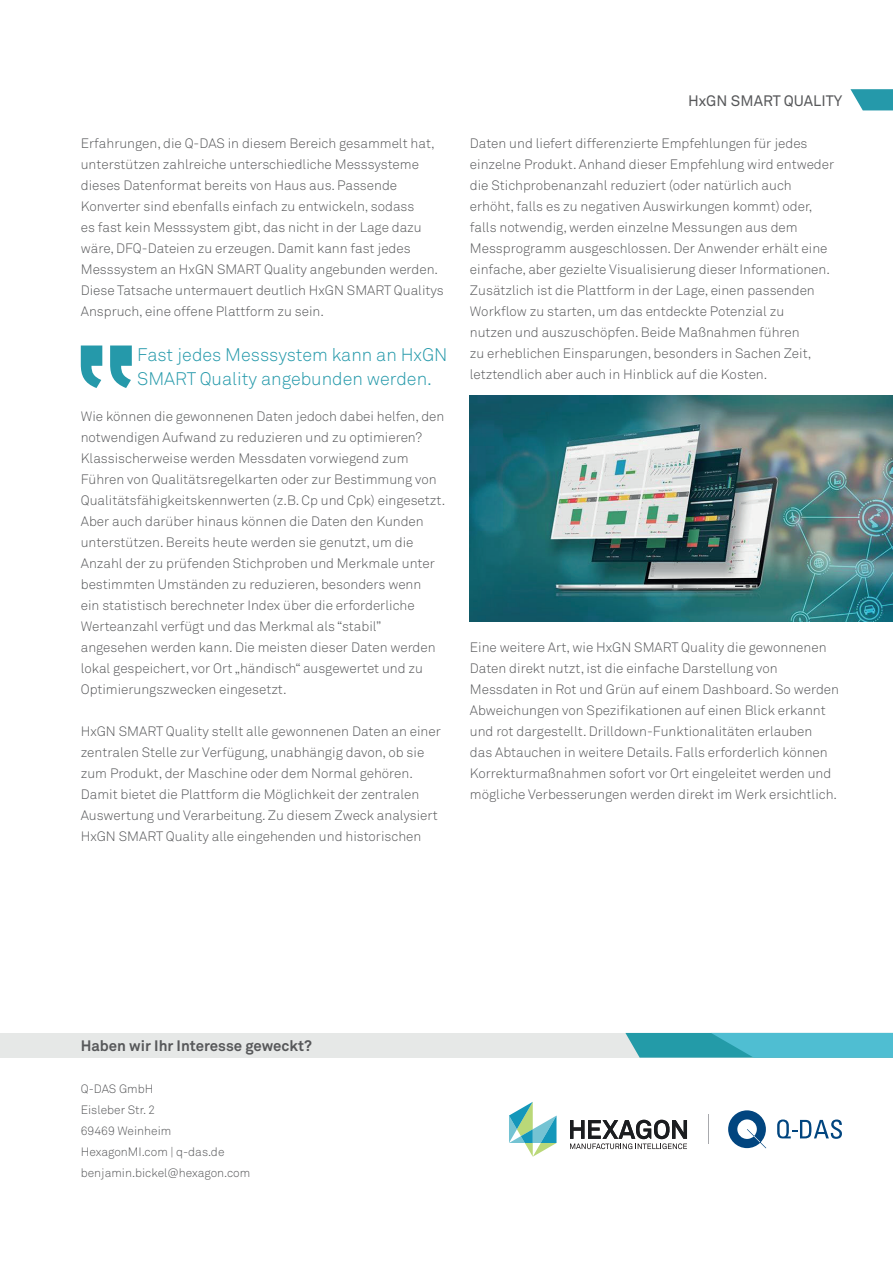
<style>
.page{position:relative;width:893px;height:1263px;background:#fff}
.page>*{position:absolute;margin:0;border:0;box-sizing:border-box;transform-origin:0 0}
.t1{font:18px/24px "Akkurat Light Pro";color:#2599aa}
.t2{font:700 15px "Akkurat Pro";color:#57585a}
.t3{font:15px "Akkurat Pro";color:#57585a}
.t4{font:13.5px/21px "Akkurat Light Pro";color:#57585a}
.t5{font:12px/21px "Akkurat Light Pro";color:#57585a}
</style>
<div class="page">
<svg style="left:81px;top:345px;width:51px;height:43px"></svg>
<svg style="left:708px;top:1115px;width:1px;height:29px"></svg>
<svg style="left:509px;top:1102px;width:47px;height:55px"></svg>
<svg style="left:570px;top:1120px;width:117px;height:29px"></svg>
<svg style="left:777px;top:1119px;width:65px;height:20px"></svg>
<svg style="left:728px;top:1110px;width:38px;height:38px"></svg>
<img style="left:470px;top:395px;width:423px;height:227px">
<svg style="left:850px;top:89px;width:43px;height:21px"></svg>
<div style="left:0;top:1033px;width:893px;height:24px;background:#e6e8e7"></div>
<svg style="left:625px;top:1033px;width:268px;height:24px"></svg>
<p class="t4" style="left:81px;top:133px;width:365px">Erfahrungen, die Q-DAS in diesem Bereich gesammelt hat, unterstützen zahlreiche unterschiedliche Messsysteme dieses Datenformat bereits von Haus aus. Passende Konverter sind ebenfalls einfach zu entwickeln, sodass<br>es fast kein Messsystem gibt, das nicht in der Lage dazu wäre, DFQ-Dateien zu erzeugen. Damit kann fast jedes Messsystem an HxGN SMART Quality angebunden werden.<br>Diese Tatsache untermauert deutlich HxGN SMART Qualitys Anspruch, eine offene Plattform zu sein.</p>
<h1 class="t1" style="left:137px;top:343px;width:312px">Fast jedes Messsystem kann an HxGN<br>SMART Quality angebunden werden.</h1>
<p class="t4" style="left:81px;top:406px;width:366px">Wie können die gewonnenen Daten jedoch dabei helfen, den notwendigen Aufwand zu reduzieren und zu optimieren?<br>Klassischerweise werden Messdaten vorwiegend zum Führen von Qualitätsregelkarten oder zur Bestimmung von Qualitätsfähigkeitskennwerten (z.B. Cp und Cpk) eingesetzt.<br>Aber auch darüber hinaus können die Daten den Kunden unterstützen. Bereits heute werden sie genutzt, um die Anzahl der zu prüfenden Stichproben und Merkmale unter bestimmten Umständen zu reduzieren, besonders wenn<br>ein statistisch berechneter Index über die erforderliche Werteanzahl verfügt und das Merkmal als “stabil” angesehen werden kann. Die meisten dieser Daten werden lokal gespeichert, vor Ort „händisch“ ausgewertet und zu Optimierungszwecken eingesetzt.</p>
<p class="t4" style="left:81px;top:721px;width:362px">HxGN SMART Quality stellt alle gewonnenen Daten an einer zentralen Stelle zur Verfügung, unabhängig davon, ob sie zum Produkt, der Maschine oder dem Normal gehören.<br>Damit bietet die Plattform die Möglichkeit der zentralen Auswertung und Verarbeitung. Zu diesem Zweck analysiert HxGN SMART Quality alle eingehenden und historischen</p>
<p class="t3" style="left:688px;top:92px;width:156px">HxGN SMART QUALITY</p>
<p class="t4" style="left:470px;top:133px;width:366px">Daten und liefert differenzierte Empfehlungen für jedes einzelne Produkt. Anhand dieser Empfehlung wird entweder die Stichprobenanzahl reduziert (oder natürlich auch erhöht, falls es zu negativen Auswirkungen kommt) oder, falls notwendig, werden einzelne Messungen aus dem Messprogramm ausgeschlossen. Der Anwender erhält eine einfache, aber gezielte Visualisierung dieser Informationen.<br>Zusätzlich ist die Plattform in der Lage, einen passenden Workflow zu starten, um das entdeckte Potenzial zu<br>nutzen und auszuschöpfen. Beide Maßnahmen führen<br>zu erheblichen Einsparungen, besonders in Sachen Zeit, letztendlich aber auch in Hinblick auf die Kosten.</p>
<p class="t4" style="left:470px;top:637px;width:371px">Eine weitere Art, wie HxGN SMART Quality die gewonnenen Daten direkt nutzt, ist die einfache Darstellung von Messdaten in Rot und Grün auf einem Dashboard. So werden Abweichungen von Spezifikationen auf einen Blick erkannt und rot dargestellt. Drilldown-Funktionalitäten erlauben<br>das Abtauchen in weitere Details. Falls erforderlich können Korrekturmaßnahmen sofort vor Ort eingeleitet werden und mögliche Verbesserungen werden direkt im Werk ersichtlich.</p>
<p class="t2" style="left:81px;top:1036px;width:233px">Haben wir Ihr Interesse geweckt?</p>
<p class="t5" style="left:81px;top:1079px;width:171px">Q-DAS GmbH<br>Eisleber Str. 2<br>69469 Weinheim<br>HexagonMI.com | q-das.de benjamin.bickel@hexagon.com</p>
</div>
